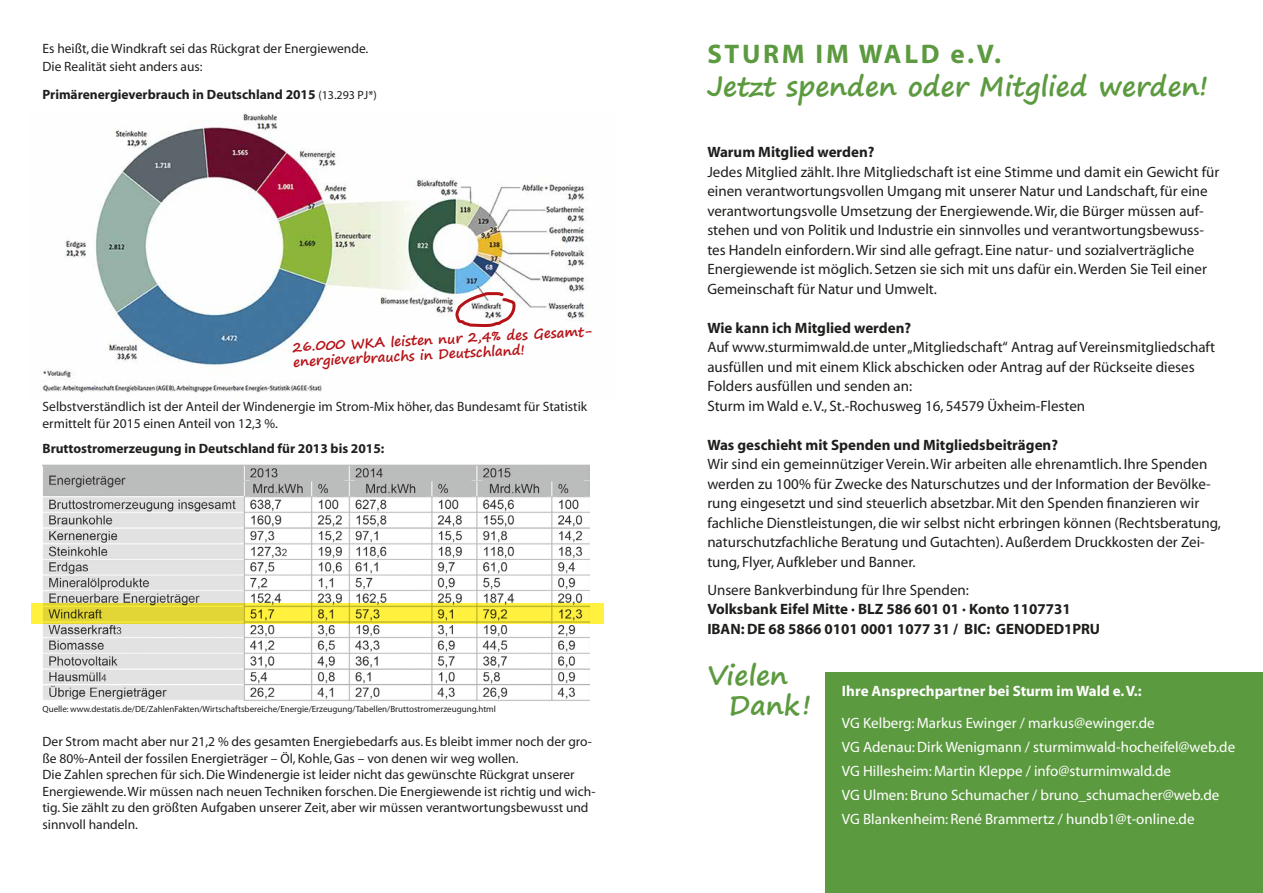
<style>
.page{position:relative;width:1263px;height:893px;background:#fff}
.page>*{position:absolute;margin:0;border:0;box-sizing:border-box;transform-origin:0 0}
.t1{font:700 27px/30px "Segoe Print";color:#5c9a40}
.t2{font:700 27px "Myriad";letter-spacing:.1em;color:#5c9a40}
.t3{font:15px/19.5px "Myriad";color:#1e1e1c}
.t4{font:15px/24px "Myriad";color:#fff}
.t5{font:700 15px/19.5px "Myriad";color:#1e1e1c}
.t6{font:700 15px "Myriad";color:#fff}
.t7{font:13.5px/16.5px "Myriad";color:#1e1e1c}
.t8{font:700 13.5px "Myriad";color:#1e1e1c}
.t9{font:700 13.5px/15px "Segoe Print";color:#b51217}
.t10{font:9px "Myriad";color:#1e1e1c}
.s1{font-weight:400;font-size:12px}
</style>
<div class="page">
<div style="left:826px;top:673px;width:437px;height:220px;background:#5c9a40"></div>
<img style="left:42px;top:113px;width:546px;height:280px">
<img style="left:43px;top:464px;width:546px;height:237px">
<svg style="left:31px;top:604px;width:573px;height:20px;background:#e6d937"></svg>
<svg style="left:453px;top:290px;width:64px;height:38px"></svg>
<p class="t7" style="left:43px;top:40px;width:327px;line-height:18px">Es heißt, die Windkraft sei das Rückgrat der Energiewende.<br>Die Realität sieht anders aus:</p>
<p class="t8" style="left:43px;top:87px;width:336px">Primärenergieverbrauch in Deutschland 2015 <span class="s1">(13.293 PJ*)</span></p>
<p class="t9" style="left:292px;top:339px;width:300px;rotate:-3deg">26.000 WKA leisten nur 2,4% des Gesamt&shy;energieverbrauchs in Deutschland!</p>
<p class="t7" style="left:43px;top:399px;width:546px">Selbstverständlich ist der Anteil der Windenergie im Strom-Mix höher, das Bundesamt für Statistik ermittelt für 2015 einen Anteil von 12,3 %.</p>
<p class="t8" style="left:43px;top:441px;width:343px">Bruttostromerzeugung in Deutschland für 2013 bis 2015:</p>
<p class="t10" style="left:43px;top:704px;width:455px">Quelle: www.destatis.de/DE/ZahlenFakten/Wirtschaftsbereiche/Energie/Erzeugung/Tabellen/Bruttostromerzeugung.html</p>
<p class="t7" style="left:43px;top:734px;width:554px">Der Strom macht aber nur 21,2 % des gesamten Energiebedarfs aus. Es bleibt immer noch der gro&shy;ße 80%-Anteil der fossilen Energieträger – Öl, Kohle, Gas – von denen wir weg wollen.<br>Die Zahlen sprechen für sich. Die Windenergie ist leider nicht das gewünschte Rückgrat unserer Energiewende. Wir müssen nach neuen Techniken forschen. Die Energiewende ist richtig und wich&shy;tig. Sie zählt zu den größten Aufgaben unserer Zeit, aber wir müssen verantwortungsbewusst und sinnvoll handeln.</p>
<h1 class="t2" style="left:707px;top:40px;width:295px">STURM IM WALD e.V.</h1>
<h1 class="t1" style="left:707px;top:70px;width:502px">Jetzt spenden oder Mitglied werden!</h1>
<p class="t5" style="left:707px;top:143px;width:169px">Warum Mitglied werden?</p>
<p class="t3" style="left:707px;top:163px;width:513px">Jedes Mitglied zählt. Ihre Mitgliedschaft ist eine Stimme und damit ein Gewicht für einen verantwortungsvollen Umgang mit unserer Natur und Landschaft, für eine verantwortungsvolle Umsetzung der Energiewende. Wir, die Bürger müssen auf&shy;stehen und von Politik und Industrie ein sinnvolles und verantwortungsbewuss&shy;tes Handeln einfordern. Wir sind alle gefragt. Eine natur- und sozialverträgliche Energiewende ist möglich. Setzen sie sich mit uns dafür ein. Werden Sie Teil einer Gemeinschaft für Natur und Umwelt.</p>
<p class="t5" style="left:707px;top:319px;width:205px">Wie kann ich Mitglied werden?</p>
<p class="t3" style="left:707px;top:338px;width:509px">Auf www.sturmimwald.de unter „Mitgliedschaft“ Antrag auf Vereinsmitgliedschaft ausfüllen und mit einem Klick abschicken oder Antrag auf der Rückseite dieses Folders ausfüllen und senden an:<br>Sturm im Wald e.V., St.-Rochusweg 16, 54579 Üxheim-Flesten</p>
<p class="t5" style="left:707px;top:436px;width:352px">Was geschieht mit Spenden und Mitgliedsbeiträgen?</p>
<p class="t3" style="left:707px;top:455px;width:515px">Wir sind ein gemeinnütziger Verein. Wir arbeiten alle ehrenamtlich. Ihre Spenden werden zu 100% für Zwecke des Naturschutzes und der Information der Bevölke&shy;rung eingesetzt und sind steuerlich absetzbar. Mit den Spenden finanzieren wir fachliche Dienstleistungen, die wir selbst nicht erbringen können (Rechtsberatung, naturschutzfachliche Beratung und Gutachten). Außerdem Druckkosten der Zei&shy;tung, Flyer, Aufkleber und Banner.</p>
<p class="t3" style="left:707px;top:581px;width:263px">Unsere Bankverbindung für Ihre Spenden:</p>
<p class="t5" style="left:707px;top:600px;width:394px">Volksbank Eifel Mitte · BLZ 586 601 01 · Konto 1107731<br>IBAN: DE 68 5866 0101 0001 1077 31 / BIC: GENODED1PRU</p>
<h1 class="t1" style="left:729px;top:659px;width:84px;text-indent:-22px">Vielen<br>Dank!</h1>
<p class="t6" style="left:842px;top:683px;width:301px">Ihre Ansprechpartner bei Sturm im Wald e.V.:</p>
<p class="t4" style="left:842px;top:712px;width:395px">VG Kelberg: Markus Ewinger / markus@ewinger.de<br>VG Adenau: Dirk Wenigmann / sturmimwald-hocheifel@web.de VG Hillesheim: Martin Kleppe / info@sturmimwald.de<br>VG Ulmen: Bruno Schumacher / bruno_schumacher@web.de VG Blankenheim: René Brammertz / hundb1@t-online.de</p>
</div>
